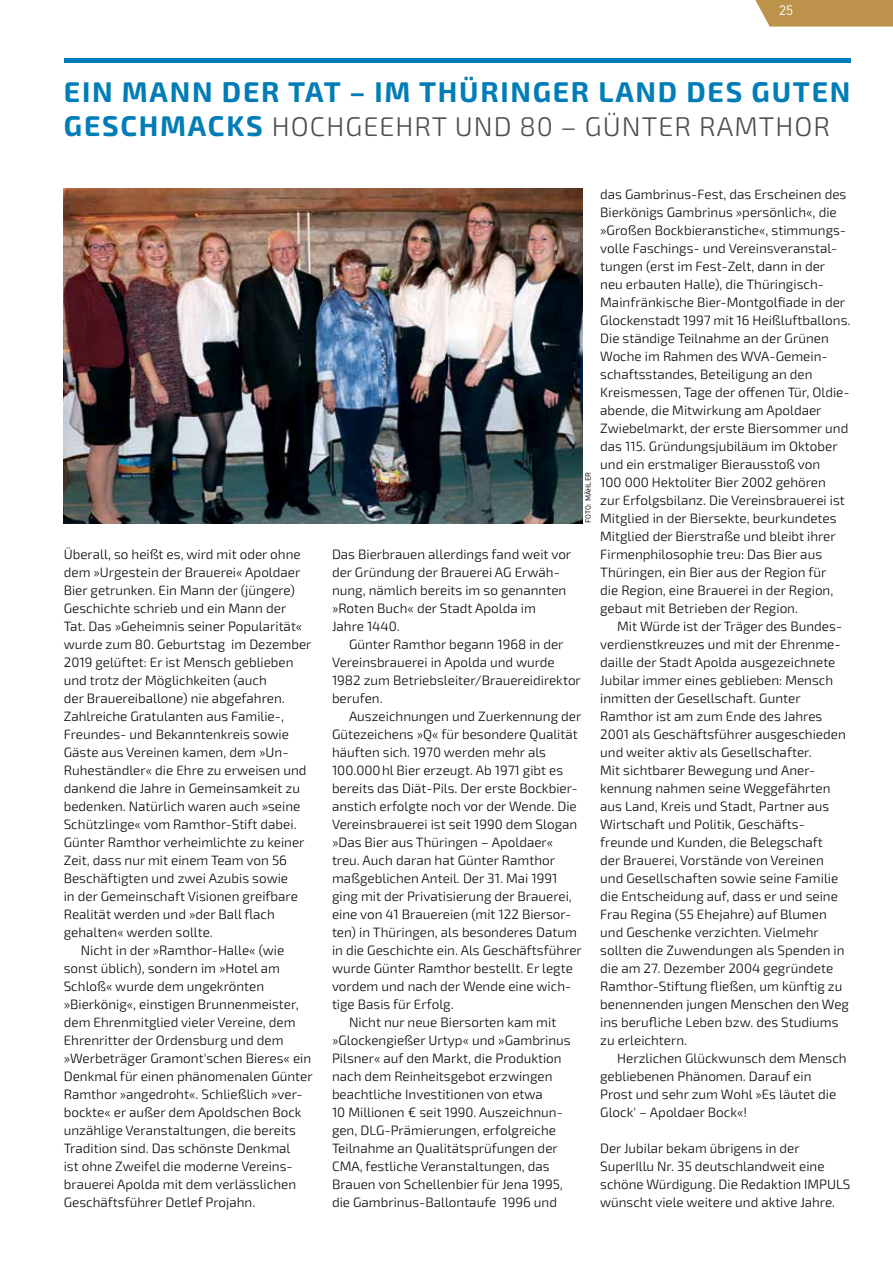
<style>
.page{position:relative;width:893px;height:1263px;background:#fff}
.page>*{position:absolute;margin:0;border:0;box-sizing:border-box;transform-origin:0 0}
.t1{font:700 28.5px "Exo 2.0";letter-spacing:.06em;color:#007db7}
.t2{font:300 27px "Exo 2.0";letter-spacing:.04em;color:#4d4d4f}
.t3{font:300 13.5px/18px "Exo 2.0";color:#000}
.t4{font:13.5px "DIN";color:#fff}
.t5{font:7.5px "DIN";color:#000}
.s1{font-weight:700;font-size:28.5px;color:#007db7}
</style>
<div class="page">
<svg style="left:755px;top:0;width:138px;height:27px;background:#c19a58"></svg>
<div style="left:64px;top:58px;width:786px;height:5px;background:#007db7"></div>
<img style="left:64px;top:188px;width:518px;height:335px">
<p class="t4" style="left:779px;top:2px;width:16px">25</p>
<h1 class="t1" style="left:64px;top:75px;width:788px">EIN MANN DER TAT – IM THÜRINGER LAND DES GUTEN</h1>
<h2 class="t2" style="left:64px;top:111px;width:768px"><span class="s1">GESCHMACKS</span> HOCHGEEHRT UND 80 – GÜNTER RAMTHOR</h2>
<p class="t3" style="left:64px;top:546px;width:238px">Überall, so heißt es, wird mit oder ohne</p>
<p class="t3" style="left:64px;top:564px;width:238px">dem »Urgestein der Brauerei« Apoldaer</p>
<p class="t3" style="left:64px;top:582px;width:233px">Bier getrunken. Ein Mann der (jüngere)</p>
<p class="t3" style="left:64px;top:600px;width:224px">Geschichte schrieb und ein Mann der</p>
<p class="t3" style="left:64px;top:618px;width:240px">Tat. Das »Geheimnis seiner Popularität«</p>
<p class="t3" style="left:64px;top:636px;width:249px">wurde zum 80. Geburtstag im Dezember</p>
<p class="t3" style="left:64px;top:654px;width:231px">2019 gelüftet: Er ist Mensch geblieben</p>
<p class="t3" style="left:64px;top:672px;width:205px">und trotz der Möglichkeiten (auch</p>
<p class="t3" style="left:64px;top:690px;width:223px">der Brauereiballone) nie abgefahren.</p>
<p class="t3" style="left:64px;top:708px;width:222px">Zahlreiche Gratulanten aus Familie-,</p>
<p class="t3" style="left:64px;top:726px;width:227px">Freundes- und Bekanntenkreis sowie</p>
<p class="t3" style="left:64px;top:744px;width:226px">Gäste aus Vereinen kamen, dem »Un-</p>
<p class="t3" style="left:64px;top:762px;width:244px">Ruheständler« die Ehre zu erweisen und</p>
<p class="t3" style="left:64px;top:780px;width:238px">dankend die Jahre in Gemeinsamkeit zu</p>
<p class="t3" style="left:64px;top:798px;width:238px">bedenken. Natürlich waren auch »seine</p>
<p class="t3" style="left:64px;top:816px;width:234px">Schützlinge« vom Ramthor-Stift dabei.</p>
<p class="t3" style="left:64px;top:834px;width:242px">Günter Ramthor verheimlichte zu keiner</p>
<p class="t3" style="left:64px;top:852px;width:225px">Zeit, dass nur mit einem Team von 56</p>
<p class="t3" style="left:64px;top:870px;width:226px">Beschäftigten und zwei Azubis sowie</p>
<p class="t3" style="left:64px;top:888px;width:236px">in der Gemeinschaft Visionen greifbare</p>
<p class="t3" style="left:64px;top:906px;width:213px">Realität werden und »der Ball flach</p>
<p class="t3" style="left:64px;top:924px;width:151px">gehalten« werden sollte.</p>
<p class="t3" style="left:81px;top:942px;width:205px">Nicht in der »Ramthor-Halle« (wie</p>
<p class="t3" style="left:64px;top:960px;width:218px">sonst üblich), sondern im »Hotel am</p>
<p class="t3" style="left:64px;top:978px;width:202px">Schloß« wurde dem ungekrönten</p>
<p class="t3" style="left:64px;top:996px;width:236px">»Bierkönig«, einstigen Brunnenmeister,</p>
<p class="t3" style="left:64px;top:1014px;width:233px">dem Ehrenmitglied vieler Vereine, dem</p>
<p class="t3" style="left:64px;top:1032px;width:221px">Ehrenritter der Ordensburg und dem</p>
<p class="t3" style="left:64px;top:1050px;width:249px">»Werbeträger Gramont'schen Bieres« ein</p>
<p class="t3" style="left:64px;top:1068px;width:251px">Denkmal für einen phänomenalen Günter</p>
<p class="t3" style="left:64px;top:1086px;width:240px">Ramthor »angedroht«. Schließlich »ver-</p>
<p class="t3" style="left:64px;top:1104px;width:239px">bockte« er außer dem Apoldschen Bock</p>
<p class="t3" style="left:64px;top:1122px;width:234px">unzählige Veranstaltungen, die bereits</p>
<p class="t3" style="left:64px;top:1140px;width:228px">Tradition sind. Das schönste Denkmal</p>
<p class="t3" style="left:64px;top:1158px;width:230px">ist ohne Zweifel die moderne Vereins-</p>
<p class="t3" style="left:64px;top:1176px;width:234px">brauerei Apolda mit dem verlässlichen</p>
<p class="t3" style="left:64px;top:1194px;width:193px">Geschäftsführer Detlef Projahn.</p>
<p class="t5" style="left:583px;top:523px;width:53px;rotate:-90deg">FOTO: MÄHLER</p>
<p class="t3" style="left:332px;top:546px;width:241px">Das Bierbrauen allerdings fand weit vor der Gründung der Brauerei AG Erwäh&shy;nung, nämlich bereits im so genannten »Roten Buch« der Stadt Apolda im<br>Jahre 1440.</p>
<p class="t3" style="left:332px;top:636px;width:250px;text-indent:17px">Günter Ramthor begann 1968 in der<br>Vereinsbrauerei in Apolda und wurde<br>1982 zum Betriebsleiter/Brauereidirektor berufen.</p>
<p class="t3" style="left:349px;top:708px;width:234px">Auszeichnungen und Zuerkennung der</p>
<p class="t3" style="left:332px;top:726px;width:247px">Gütezeichens »Q« für besondere Qualität</p>
<p class="t3" style="left:332px;top:744px;width:216px">häuften sich. 1970 werden mehr als</p>
<p class="t3" style="left:332px;top:762px;width:233px">100.000hl Bier erzeugt. Ab 1971 gibt es</p>
<p class="t3" style="left:332px;top:780px;width:247px">bereits das Diät-Pils. Der erste Bockbier-</p>
<p class="t3" style="left:332px;top:798px;width:246px">anstich erfolgte noch vor der Wende. Die</p>
<p class="t3" style="left:332px;top:816px;width:247px">Vereinsbrauerei ist seit 1990 dem Slogan</p>
<p class="t3" style="left:332px;top:834px;width:223px">»Das Bier aus Thüringen – Apoldaer«</p>
<p class="t3" style="left:332px;top:852px;width:225px">treu. Auch daran hat Günter Ramthor</p>
<p class="t3" style="left:332px;top:870px;width:227px">maßgeblichen Anteil. Der 31. Mai 1991</p>
<p class="t3" style="left:332px;top:888px;width:241px">ging mit der Privatisierung der Brauerei,</p>
<p class="t3" style="left:332px;top:906px;width:241px">eine von 41 Brauereien (mit 122 Biersor-</p>
<p class="t3" style="left:332px;top:924px;width:246px">ten) in Thüringen, als besonderes Datum</p>
<p class="t3" style="left:332px;top:942px;width:251px">in die Geschichte ein. Als Geschäftsführer</p>
<p class="t3" style="left:332px;top:960px;width:242px">wurde Günter Ramthor bestellt. Er legte</p>
<p class="t3" style="left:332px;top:978px;width:241px">vordem und nach der Wende eine wich-</p>
<p class="t3" style="left:332px;top:996px;width:123px">tige Basis für Erfolg.</p>
<p class="t3" style="left:349px;top:1014px;width:209px">Nicht nur neue Biersorten kam mit</p>
<p class="t3" style="left:332px;top:1032px;width:240px">»Glockengießer Urtyp« und »Gambrinus</p>
<p class="t3" style="left:332px;top:1050px;width:231px">Pilsner« auf den Markt, die Produktion</p>
<p class="t3" style="left:332px;top:1068px;width:222px">nach dem Reinheitsgebot erzwingen</p>
<p class="t3" style="left:332px;top:1086px;width:212px">beachtliche Investitionen von etwa</p>
<p class="t3" style="left:332px;top:1104px;width:232px">10 Millionen € seit 1990. Auszeichnun-</p>
<p class="t3" style="left:332px;top:1122px;width:226px">gen, DLG-Prämierungen, erfolgreiche</p>
<p class="t3" style="left:332px;top:1140px;width:227px">Teilnahme an Qualitätsprüfungen der</p>
<p class="t3" style="left:332px;top:1158px;width:219px">CMA, festliche Veranstaltungen, das</p>
<p class="t3" style="left:332px;top:1176px;width:232px">Brauen von Schellenbier für Jena 1995,</p>
<p class="t3" style="left:332px;top:1194px;width:227px">die Gambrinus-Ballontaufe 1996 und</p>
<p class="t3" style="left:600px;top:185px;width:252px">das Gambrinus-Fest, das Erscheinen des Bierkönigs Gambrinus »persönlich«, die »Großen Bockbieranstiche«, stimmungs&shy;volle Faschings- und Vereinsveranstal&shy;tungen (erst im Fest-Zelt, dann in der neu erbauten Halle), die Thüringisch-Mainfränkische Bier-Montgolfiade in der Glockenstadt 1997 mit 16 Heißluftballons.<br>Die ständige Teilnahme an der Grünen Woche im Rahmen des WVA-Gemein&shy;schaftsstandes, Beteiligung an den Kreismessen, Tage der offenen Tür, Oldie&shy;abende, die Mitwirkung am Apoldaer Zwiebelmarkt, der erste Biersommer und das 115. Gründungsjubiläum im Oktober und ein erstmaliger Bierausstoß von<br>100 000 Hektoliter Bier 2002 gehören<br>zur Erfolgsbilanz. Die Vereinsbrauerei ist Mitglied in der Biersekte, beurkundetes Mitglied der Bierstraße und bleibt ihrer Firmenphilosophie treu: Das Bier aus Thüringen, ein Bier aus der Region für<br>die Region, eine Brauerei in der Region, gebaut mit Betrieben der Region.</p>
<p class="t3" style="left:600px;top:617px;width:250px;text-indent:17px">Mit Würde ist der Träger des Bundes&shy;verdienstkreuzes und mit der Ehrenme&shy;daille der Stadt Apolda ausgezeichnete Jubilar immer eines geblieben: Mensch inmitten der Gesellschaft. Gunter Ramthor ist am zum Ende des Jahres 2001 als Geschäftsführer ausgeschieden und weiter aktiv als Gesellschafter.<br>Mit sichtbarer Bewegung und Aner&shy;kennung nahmen seine Weggefährten aus Land, Kreis und Stadt, Partner aus Wirtschaft und Politik, Geschäfts&shy;freunde und Kunden, die Belegschaft<br>der Brauerei, Vorstände von Vereinen und Gesellschaften sowie seine Familie die Entscheidung auf, dass er und seine Frau Regina (55 Ehejahre) auf Blumen und Geschenke verzichten. Vielmehr sollten die Zuwendungen als Spenden in die am 27. Dezember 2004 gegründete Ramthor-Stiftung fließen, um künftig zu benennenden jungen Menschen den Weg ins berufliche Leben bzw. des Studiums zu erleichtern.</p>
<p class="t3" style="left:600px;top:1049px;width:248px;text-indent:17px">Herzlichen Glückwunsch dem Mensch gebliebenen Phänomen. Darauf ein<br>Prost und sehr zum Wohl »Es läutet die<br>Glock' – Apoldaer Bock«!</p>
<p class="t3" style="left:600px;top:1140px;width:252px">Der Jubilar bekam übrigens in der SuperIllu Nr. 35 deutschlandweit eine schöne Würdigung. Die Redaktion IMPULS wünscht viele weitere und aktive Jahre.</p>
</div>
